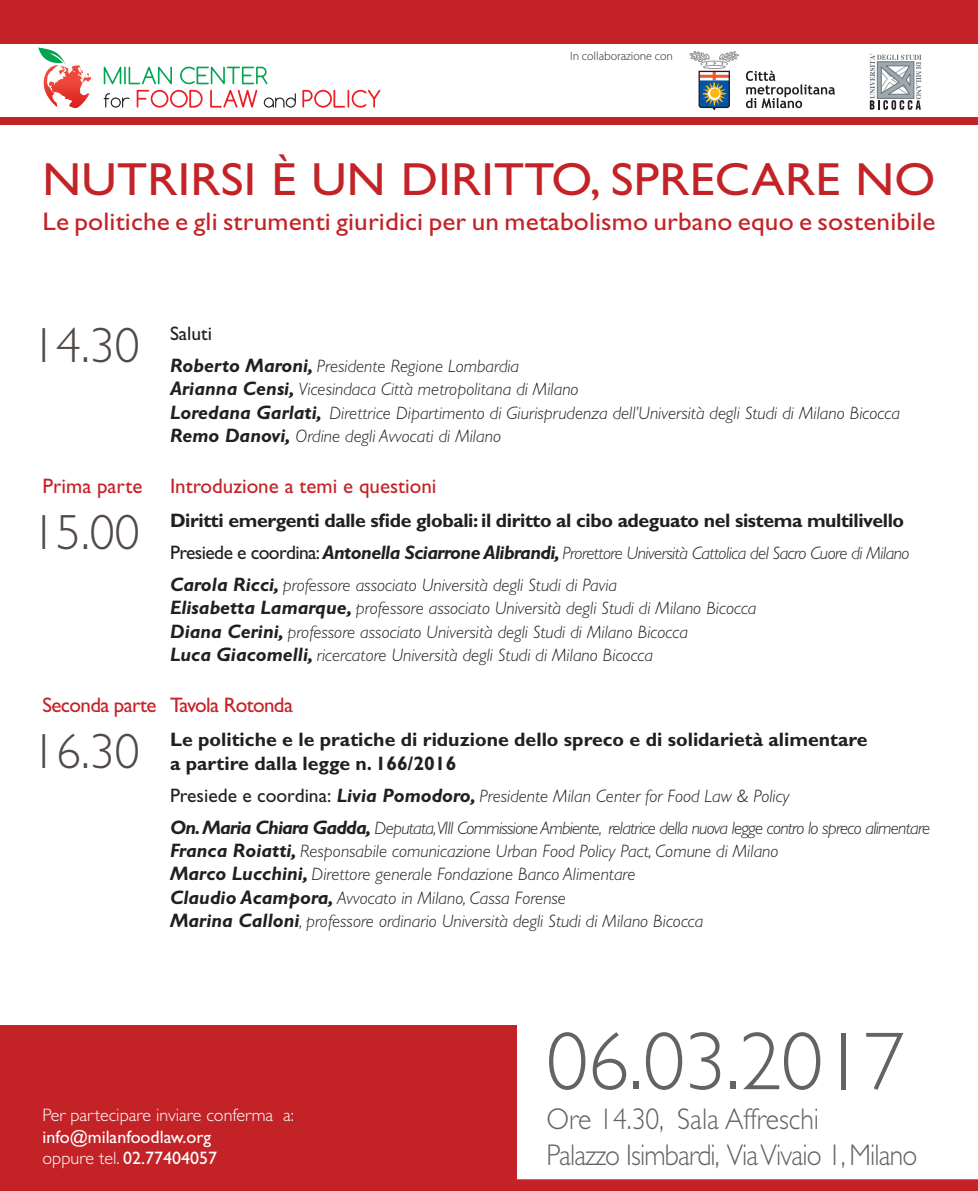
<style>
.page{position:relative;width:978px;height:1191px;background:#fff}
.page>*{position:absolute;margin:0;border:0;box-sizing:border-box;transform-origin:0 0}
.t1{font:300 82.5px "Gill Sans Std";letter-spacing:-.005em;color:#636366}
.t2{font:300 49.65px "Gill Sans Std";color:#524a47}
.t3{font:46.5px "Gill Sans Std";letter-spacing:.005em;color:#c32327;scale:1.07 1}
.t4{font:300 30px/36px "Gill Sans Std";letter-spacing:-.03em;color:#636366;scale:.92 1}
.t5{font:25.5px "Gill Sans Std";letter-spacing:.005em;color:#c32327;scale:1.07 1}
.t6{font:21px "Gill Sans Std";color:#c32327}
.t7{font:21px "Gill Sans Std";letter-spacing:-.03em;color:#c32327}
.t8{font:700 19.5px/23.4px "Gill Sans Std";color:#231f20}
.t9{font:700 19.5px "Gill Sans Std";letter-spacing:-.02em;color:#231f20}
.t10{font:19.5px "Gill Sans Std";color:#231f20}
.t11{font:italic 300 18px/23.4px "Gill Sans Std";color:#231f20}
.t12{font:italic 300 18px/32px "Gill Sans Std";letter-spacing:-.04em;color:#231f20}
.t13{font:italic 300 18px/32px "Gill Sans Std";letter-spacing:-.03em;color:#231f20}
.t14{font:18px/21.6px "Gill Sans Std";color:#fff}
.t15{font:300 18px "Gill Sans Std";color:#fff}
.t16{font:300 12px "Myriad Pro";color:#231f20}
.s1{font-weight:700;font-size:19.5px}
.s2{font-weight:400;font-style:normal;font-size:19.5px}
.s3{font-weight:300}
</style>
<div class="page">
<svg style="left:38px;top:47px;width:51px;height:61px"></svg>
<svg style="left:302px;top:90px;width:78px;height:18px"></svg>
<svg style="left:104px;top:66px;width:192px;height:42px"></svg>
<div style="left:0;top:117px;width:978px;height:7px;background:#c32327"></div>
<div style="left:0;top:0;width:978px;height:44px;background:#c32327"></div>
<div style="left:0;top:1025px;width:517px;height:166px;background:#c32327"></div>
<svg style="left:689px;top:51px;width:50px;height:59px"></svg>
<svg style="left:746px;top:71px;width:89px;height:37px"></svg>
<div style="left:0;top:1179px;width:978px;height:12px;background:#c32327"></div>
<svg style="left:870px;top:54px;width:51px;height:56px"></svg>
<p class="t16" style="left:570px;top:49px;width:104px">In collaborazione con</p>
<h3 class="t3" style="left:43px;top:153px;width:836px">NUTRIRSI È UN DIRITTO, SPRECARE NO</h3>
<h3 class="t5" style="left:43px;top:207px;width:836px">Le politiche e gli strumenti giuridici per un metabolismo urbano equo e sostenibile</h3>
<h2 class="t2" style="left:31px;top:317px;width:110px">14.30</h2>
<p class="t10" style="left:170px;top:322px;width:44px">Saluti</p>
<p class="t11" style="left:170px;top:354px;width:732px"><span class="s1">Roberto Maroni,</span> Presidente Regione Lombardia<br><span class="s1">Arianna Censi,</span> Vicesindaca Città metropolitana di Milano<br><span class="s1">Loredana Garlati,</span> Direttrice Dipartimento di Giurisprudenza dell’Università degli Studi di Milano Bicocca <span class="s1">Remo Danovi,</span> Ordine degli Avvocati di Milano</p>
<p class="t6" style="left:43px;top:474px;width:101px">Prima parte</p>
<p class="t6" style="left:170px;top:474px;width:268px">Introduzione a temi e questioni</p>
<h2 class="t2" style="left:31px;top:504px;width:110px">15.00</h2>
<p class="t9" style="left:170px;top:509px;width:736px">Diritti emergenti dalle sfide globali: il diritto al cibo adeguato nel sistema multilivello</p>
<p class="t13" style="left:170px;top:537px;width:741px"><span class="s2">Presiede e coordina:</span> <span class="s1">Antonella Sciarrone Alibrandi,</span> Prorettore Università Cattolica del Sacro Cuore di Milano<br><span class="s1">Carola Ricci,</span> professore associato Università degli Studi di Pavia</p>
<p class="t11" style="left:170px;top:597px;width:588px"><span class="s1">Elisabetta Lamarque,</span> professore associato Università degli Studi di Milano Bicocca<br><span class="s1">Diana Cerini,</span> professore associato Università degli Studi di Milano Bicocca<br><span class="s1">Luca Giacomelli,</span> ricercatore Università degli Studi di Milano Bicocca</p>
<p class="t7" style="left:43px;top:693px;width:252px">Seconda parte Tavola Rotonda</p>
<h2 class="t2" style="left:31px;top:723px;width:110px">16.30</h2>
<p class="t8" style="left:170px;top:728px;width:699px">Le politiche e le pratiche di riduzione dello spreco e di solidarietà alimentare a partire dalla legge n. 166/2016</p>
<p class="t12" style="left:170px;top:780px;width:762px"><span class="s2">Presiede e coordina:</span> <span class="s1">Livia Pomodoro,</span> Presidente Milan Center for Food Law &amp; Policy<br><span class="s1">On. Maria Chiara Gadda,</span> Deputata,VIII Commissione Ambiente, relatrice della nuova legge contro lo spreco alimentare</p>
<p class="t11" style="left:170px;top:839px;width:610px"><span class="s1">Franca Roiatti,</span> Responsabile comunicazione Urban Food Policy Pact, Comune di Milano <span class="s1">Marco Lucchini,</span> Direttore generale Fondazione Banco Alimentare<br><span class="s1">Claudio Acampora,</span> Avvocato in Milano, Cassa Forense<br><span class="s1">Marina Calloni</span>, professore ordinario Università degli Studi di Milano Bicocca</p>
<p class="t15" style="left:43px;top:1105px;width:253px">Per partecipare inviare conferma a:</p>
<p class="t14" style="left:43px;top:1126px;width:176px">info@milanfoodlaw.org <span class="s3">oppure tel.</span> 02.77404057</p>
<h1 class="t1" style="left:546px;top:1015px;width:361px">06.03.2017</h1>
<h3 class="t4" style="left:546px;top:1101px;width:405px">Ore 14.30, Sala Affreschi<br>Palazzo Isimbardi, Via Vivaio 1, Milano</h3>
</div>
